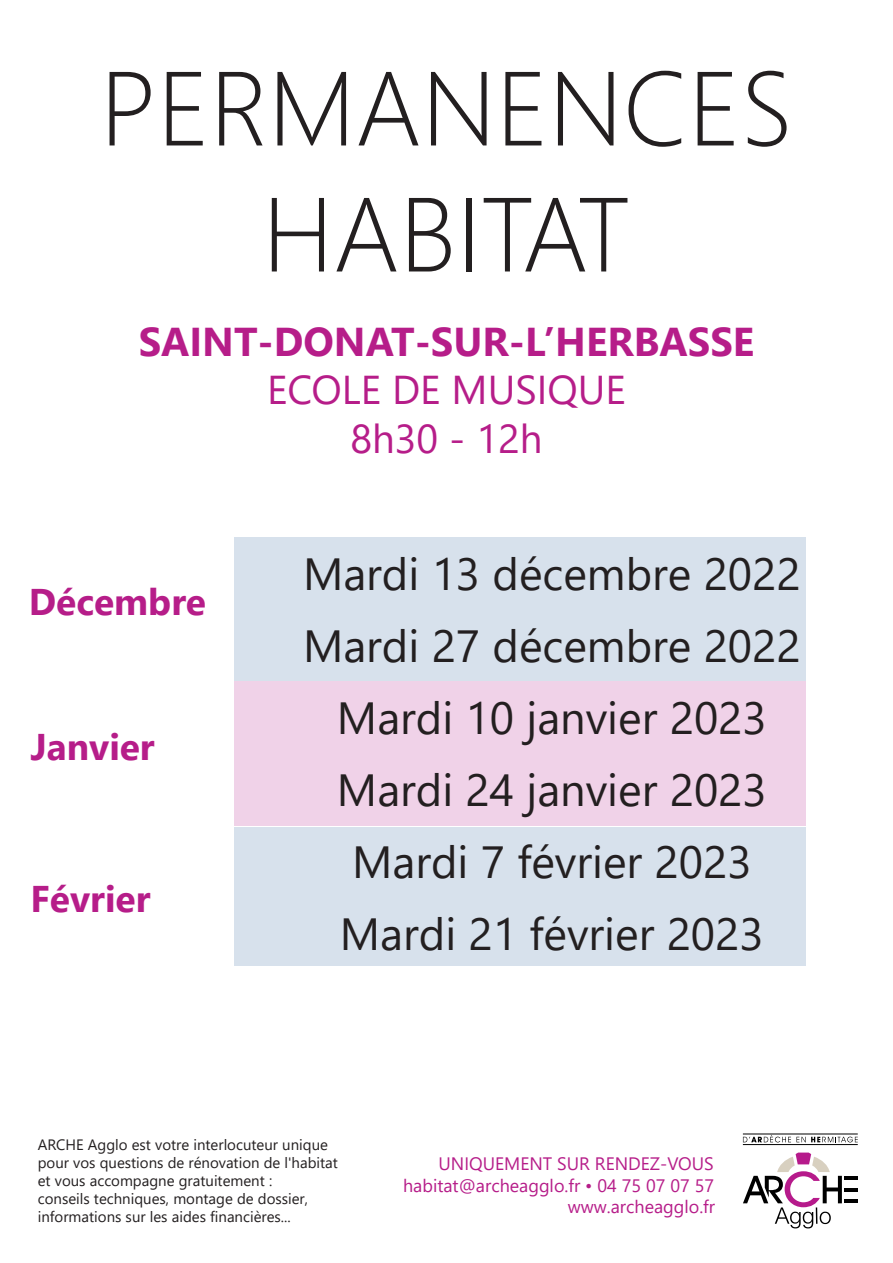
<style>
.page{position:relative;width:893px;height:1263px;background:#fff}
.page>*{position:absolute;margin:0;border:0;box-sizing:border-box;transform-origin:0 0}
.t1{font:300 105px/126px "Segoe UI";color:#231f20;text-align:center}
.t2{font:45px/72px "Segoe UI";color:#231f20;text-align:center}
.t3{font:700 40.2px "Segoe UI";color:#b61d89}
.t4{font:40.2px/48.3px "Segoe UI";color:#b61d89;text-align:center}
.t5{font:700 37.2px "Segoe UI";color:#b61d89}
.t6{font:18px/21.6px "Segoe UI";color:#b61d89;text-align:right}
.t7{font:15px/18px "Segoe UI";color:#231f20}
</style>
<div class="page">
<div style="left:234px;top:537px;width:572px;height:144px;background:#d7e1ec"></div>
<div style="left:234px;top:827px;width:572px;height:139px;background:#d7e1ec"></div>
<div style="left:234px;top:681px;width:572px;height:145px;background:#f0d2e8"></div>
<svg style="left:743px;top:1135px;width:115px;height:7px"></svg>
<hr style="left:743px;top:1134px;width:115px;height:1px;background:#000">
<hr style="left:743px;top:1144px;width:115px;height:1px;background:#000">
<hr style="left:844px;top:1199px;width:14px;height:4px;background:#000">
<hr style="left:844px;top:1188px;width:14px;height:3px;background:#000">
<hr style="left:844px;top:1176px;width:14px;height:3px;background:#000">
<svg style="left:743px;top:1152px;width:99px;height:76px"></svg>
<h1 class="t1" style="left:100px;top:35px;width:694px">PERMANENCES<br>HABITAT</h1>
<h3 class="t3" style="left:139px;top:304px;width:617px">SAINT-DONAT-SUR-L’HERBASSE</h3>
<h3 class="t4" style="left:267px;top:362px;width:360px">ECOLE DE MUSIQUE<br>8h30 - 12h</h3>
<h3 class="t5" style="left:29px;top:567px;width:179px">Décembre</h3>
<h3 class="t5" style="left:31px;top:711px;width:126px">Janvier</h3>
<h3 class="t5" style="left:31px;top:864px;width:121px">Février</h3>
<h2 class="t2" style="left:303px;top:534px;width:499px">Mardi 13 décembre 2022<br>Mardi 27 décembre 2022<br>Mardi 10 janvier 2023<br>Mardi 24 janvier 2023<br>Mardi 7 février 2023<br>Mardi 21 février 2023</h2>
<p class="t7" style="left:38px;top:1134px;width:302px">ARCHE Agglo est votre interlocuteur unique pour vos questions de rénovation de l'habitat et vous accompagne gratuitement :<br>conseils techniques, montage de dossier, informations sur les aides financières...</p>
<p class="t6" style="left:403px;top:1151px;width:314px">UNIQUEMENT SUR RENDEZ-VOUS habitat@archeagglo.fr • 04 75 07 07 57 www.archeagglo.fr</p>
</div>
